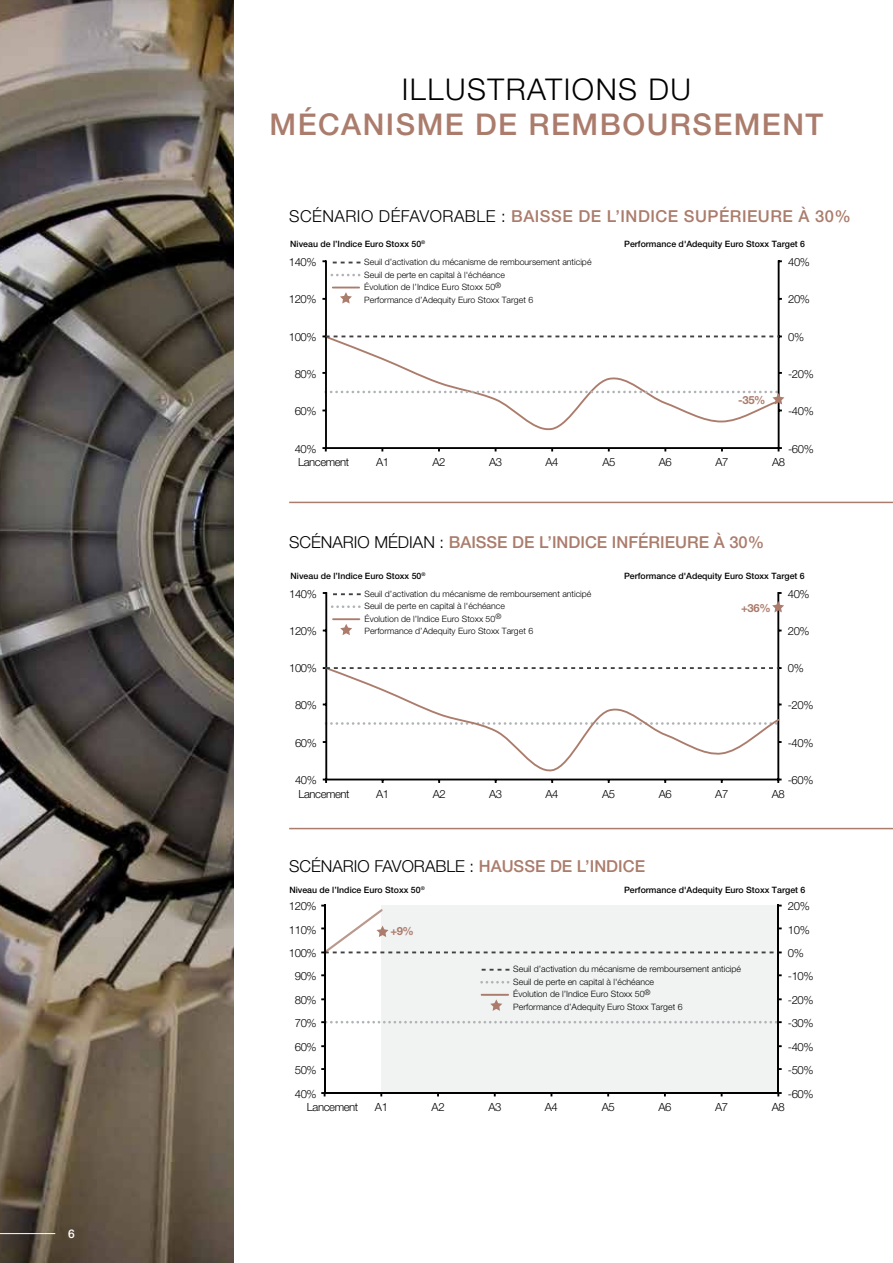
<style>
.page{position:relative;width:893px;height:1263px;background:#fff}
.page>*{position:absolute;margin:0;border:0;box-sizing:border-box;transform-origin:0 0}
.t1{font:500 30px "Helvetica Neue";letter-spacing:.05em;color:#ab7c6c}
.t2{font:300 30px "Helvetica Neue";letter-spacing:.05em;color:#000}
.t3{font:500 16.5px "Helvetica Neue";letter-spacing:.03em;color:#ab7c6c}
.t4{font:300 16.5px "Helvetica Neue";color:#000}
.t5{font:500 12px "Helvetica Neue";color:#fff}
.t6{font:300 11.25px "Helvetica Neue";letter-spacing:-.035em;color:#000}
.t7{font:700 11.25px "Helvetica Neue";color:#ab7c6c}
.t8{font:300 8.7px/12.5px "Helvetica Neue";color:#000}
.t9{font:500 8.7px "Helvetica Neue";color:#000}
.t10{font:500 5.1px "Helvetica Neue";color:#000}
.s1{font-weight:300;color:#000}
.s2{font-weight:500;color:#ab7c6c}
</style>
<div class="page">
<img style="left:0;top:0;width:234px;height:1263px">
<hr style="left:0;top:1233px;width:55px;height:1px;background:#fff">
<hr style="left:289px;top:502px;width:604px;height:1px;background:#ab7c6c">
<hr style="left:289px;top:828px;width:604px;height:1px;background:#ab7c6c">
<hr style="left:778px;top:260px;width:2px;height:188px;background:#000">
<hr style="left:325px;top:260px;width:2px;height:188px;background:#000">
<hr style="left:326px;top:447px;width:453px;height:2px;background:#000">
<svg style="left:322px;top:447px;width:5px;height:4px"></svg>
<svg style="left:330px;top:274px;width:29px;height:2px"></svg>
<svg style="left:333px;top:287px;width:26px;height:17px"></svg>
<svg style="left:333px;top:262px;width:28px;height:1px"></svg>
<svg style="left:322px;top:334px;width:462px;height:98px"></svg>
<hr style="left:777px;top:592px;width:2px;height:187px;background:#000">
<hr style="left:325px;top:592px;width:2px;height:187px;background:#000">
<hr style="left:326px;top:778px;width:452px;height:2px;background:#000">
<svg style="left:323px;top:778px;width:4px;height:5px"></svg>
<svg style="left:777px;top:778px;width:5px;height:5px"></svg>
<svg style="left:324px;top:666px;width:457px;height:108px"></svg>
<svg style="left:323px;top:667px;width:459px;height:2px"></svg>
<svg style="left:331px;top:605px;width:28px;height:3px"></svg>
<hr style="left:333px;top:618px;width:26px;height:2px;background:#ab7c6c">
<svg style="left:340px;top:624px;width:12px;height:11px"></svg>
<svg style="left:333px;top:593px;width:28px;height:2px"></svg>
<svg style="left:772px;top:601px;width:12px;height:11px"></svg>
<div style="left:381px;top:905px;width:397px;height:188px;background:#f1f2f2"></div>
<svg style="left:480px;top:981px;width:29px;height:2px"></svg>
<hr style="left:481px;top:994px;width:28px;height:2px;background:#ab7c6c">
<svg style="left:490px;top:999px;width:12px;height:12px"></svg>
<svg style="left:482px;top:969px;width:27px;height:2px"></svg>
<hr style="left:777px;top:905px;width:2px;height:188px;background:#000">
<hr style="left:324px;top:905px;width:2px;height:188px;background:#000">
<svg style="left:321px;top:1021px;width:461px;height:2px"></svg>
<svg style="left:321px;top:905px;width:461px;height:49px"></svg>
<hr style="left:325px;top:1092px;width:453px;height:2px;background:#000">
<svg style="left:321px;top:1092px;width:5px;height:4px"></svg>
<svg style="left:777px;top:1092px;width:5px;height:4px"></svg>
<h3 class="t5" style="left:68px;top:1226px;width:8px">6</h3>
<h1 class="t2" style="left:402px;top:71px;width:268px">ILLUSTRATIONS du</h1>
<h1 class="t1" style="left:270px;top:106px;width:50px">méca</h1>
<h1 class="t1" style="left:363px;top:106px;width:283px">nisme de rembourse</h1>
<h1 class="t1" style="left:734px;top:106px;width:83px">ment</h1>
<h2 class="t3" style="left:289px;top:207px;width:563px"><span class="s1">SCÉNARIO DÉFAVORABLE :</span> BAISSE DE L’INDICE SUPÉRIEURE À 30%</h2>
<p class="t10" style="left:421px;top:239px;width:6px">®</p>
<p class="t8" style="left:364px;top:256px;width:229px">Seuil d’activation du mécanisme de remboursement anticipé Seuil de perte en capital à l'échéance<br>Évolution de l’Indice Euro Stoxx 50<sup>®<br></sup>Performance d’Adequity Euro Stoxx Target 6</p>
<p class="t9" style="left:290px;top:239px;width:132px">Niveau de l’Indice Euro Stoxx 50</p>
<p class="t9" style="left:624px;top:239px;width:182px">Performance d'Adequity Euro Stoxx Target 6</p>
<p class="t6" style="left:289px;top:255px;width:29px">140%</p>
<p class="t6" style="left:788px;top:255px;width:23px">40%</p>
<p class="t6" style="left:289px;top:292px;width:29px">120%</p>
<p class="t6" style="left:788px;top:292px;width:23px">20%</p>
<p class="t6" style="left:289px;top:330px;width:29px">100%</p>
<p class="t6" style="left:788px;top:330px;width:17px">0%</p>
<p class="t6" style="left:295px;top:367px;width:23px">80%</p>
<p class="t6" style="left:788px;top:367px;width:27px">-20%</p>
<p class="t7" style="left:738px;top:393px;width:29px">-35%</p>
<p class="t6" style="left:295px;top:404px;width:23px">60%</p>
<p class="t6" style="left:788px;top:404px;width:27px">-40%</p>
<p class="t6" style="left:295px;top:442px;width:23px">40%</p>
<p class="t6" style="left:788px;top:442px;width:27px">-60%</p>
<p class="t6" style="left:298px;top:455px;width:53px">Lancement</p>
<p class="t6" style="left:376px;top:455px;width:15px">A1</p>
<p class="t6" style="left:433px;top:455px;width:15px">A2</p>
<p class="t6" style="left:489px;top:455px;width:15px">A3</p>
<p class="t6" style="left:546px;top:455px;width:15px">A4</p>
<p class="t6" style="left:602px;top:455px;width:15px">A5</p>
<p class="t6" style="left:659px;top:455px;width:15px">A6</p>
<p class="t6" style="left:715px;top:455px;width:15px">A7</p>
<p class="t6" style="left:772px;top:455px;width:15px">A8</p>
<h2 class="t4" style="left:289px;top:532px;width:43px">Scénario</h2>
<h2 class="t4" style="left:374px;top:532px;width:34px">Médian</h2>
<h2 class="t3" style="left:440px;top:532px;width:20px"><span class="s1">:</span> Baisse</h2>
<h2 class="t3" style="left:512px;top:532px;width:67px">de l’Indice</h2>
<h2 class="t3" style="left:612px;top:532px;width:28px">inférieure</h2>
<h2 class="t3" style="left:714px;top:532px;width:52px">à 30%</h2>
<p class="t10" style="left:421px;top:571px;width:6px">®</p>
<p class="t8" style="left:365px;top:587px;width:228px">Seuil d’activation du mécanisme de remboursement anticipé Seuil de perte en capital à l'échéance<br>Évolution de l’Indice Euro Stoxx 50<sup>®<br></sup>Performance d’Adequity Euro Stoxx Target 6</p>
<p class="t9" style="left:291px;top:571px;width:132px">Niveau de l’Indice Euro Stoxx 50</p>
<p class="t9" style="left:624px;top:571px;width:182px">Performance d'Adequity Euro Stoxx Target 6</p>
<p class="t6" style="left:289px;top:587px;width:29px">140%</p>
<p class="t6" style="left:788px;top:587px;width:23px">40%</p>
<p class="t7" style="left:741px;top:601px;width:31px">+36%</p>
<p class="t6" style="left:289px;top:624px;width:29px">120%</p>
<p class="t6" style="left:788px;top:624px;width:23px">20%</p>
<p class="t6" style="left:289px;top:661px;width:29px">100%</p>
<p class="t6" style="left:788px;top:661px;width:17px">0%</p>
<p class="t6" style="left:295px;top:699px;width:23px">80%</p>
<p class="t6" style="left:788px;top:699px;width:27px">-20%</p>
<p class="t6" style="left:295px;top:736px;width:23px">60%</p>
<p class="t6" style="left:788px;top:736px;width:27px">-40%</p>
<p class="t6" style="left:295px;top:773px;width:23px">40%</p>
<p class="t6" style="left:788px;top:773px;width:27px">-60%</p>
<p class="t6" style="left:298px;top:787px;width:53px">Lancement</p>
<p class="t6" style="left:376px;top:787px;width:14px">A1</p>
<p class="t6" style="left:433px;top:787px;width:14px">A2</p>
<p class="t6" style="left:489px;top:787px;width:14px">A3</p>
<p class="t6" style="left:546px;top:787px;width:14px">A4</p>
<p class="t6" style="left:602px;top:787px;width:14px">A5</p>
<p class="t6" style="left:659px;top:787px;width:14px">A6</p>
<p class="t6" style="left:715px;top:787px;width:14px">A7</p>
<p class="t6" style="left:772px;top:787px;width:14px">A8</p>
<h2 class="t4" style="left:289px;top:856px;width:357px">SCÉNARIO FAVORABLE : <span class="s2">HAUSSE DE L’INDICE</span></h2>
<p class="t10" style="left:421px;top:885px;width:6px">®</p>
<p class="t9" style="left:289px;top:885px;width:133px">Niveau de l’Indice Euro Stoxx 50</p>
<p class="t9" style="left:624px;top:885px;width:183px">Performance d'Adequity Euro Stoxx Target 6</p>
<p class="t6" style="left:289px;top:899px;width:29px">120%</p>
<p class="t6" style="left:788px;top:899px;width:23px">20%</p>
<p class="t6" style="left:289px;top:923px;width:29px">110%</p>
<p class="t7" style="left:390px;top:923px;width:25px">+9%</p>
<p class="t6" style="left:788px;top:923px;width:23px">10%</p>
<p class="t6" style="left:289px;top:946px;width:29px">100%</p>
<p class="t6" style="left:788px;top:946px;width:17px">0%</p>
<p class="t6" style="left:295px;top:969px;width:23px">90%</p>
<p class="t6" style="left:295px;top:993px;width:23px">80%</p>
<p class="t8" style="left:513px;top:963px;width:229px">Seuil d’activation du mécanisme de remboursement anticipé Seuil de perte en capital à l'échéance<br>Évolution de l’Indice Euro Stoxx 50<sup>®<br></sup>Performance d’Adequity Euro Stoxx Target 6</p>
<p class="t6" style="left:788px;top:969px;width:27px">-10%</p>
<p class="t6" style="left:788px;top:993px;width:27px">-20%</p>
<p class="t6" style="left:295px;top:1016px;width:23px">70%</p>
<p class="t6" style="left:788px;top:1016px;width:27px">-30%</p>
<p class="t6" style="left:295px;top:1040px;width:23px">60%</p>
<p class="t6" style="left:788px;top:1040px;width:27px">-40%</p>
<p class="t6" style="left:295px;top:1063px;width:23px">50%</p>
<p class="t6" style="left:788px;top:1063px;width:27px">-50%</p>
<p class="t6" style="left:295px;top:1087px;width:23px">40%</p>
<p class="t6" style="left:788px;top:1087px;width:27px">-60%</p>
<p class="t6" style="left:307px;top:1100px;width:53px">Lancement</p>
<p class="t6" style="left:375px;top:1100px;width:15px">A1</p>
<p class="t6" style="left:432px;top:1100px;width:15px">A2</p>
<p class="t6" style="left:488px;top:1100px;width:15px">A3</p>
<p class="t6" style="left:545px;top:1100px;width:15px">A4</p>
<p class="t6" style="left:602px;top:1100px;width:15px">A5</p>
<p class="t6" style="left:658px;top:1100px;width:15px">A6</p>
<p class="t6" style="left:715px;top:1100px;width:15px">A7</p>
<p class="t6" style="left:772px;top:1100px;width:15px">A8</p>
</div>
